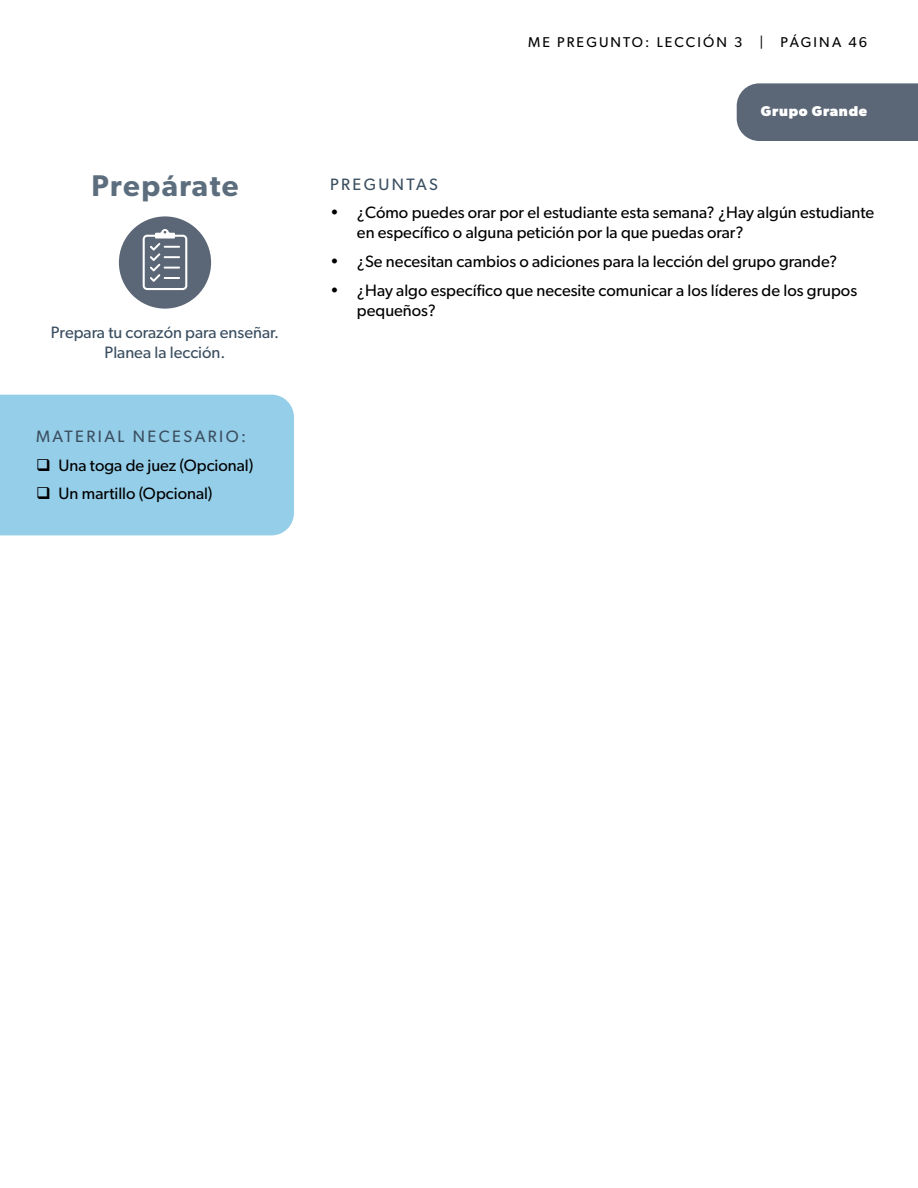
<style>
.page{position:relative;width:918px;height:1188px;background:#fff}
.page>*{position:absolute;margin:0;border:0;box-sizing:border-box;transform-origin:0 0}
.t1{font:600 30px "Gibson";letter-spacing:.05em;color:#5c6e7d}
.t2{font:16.5px/19.8px "Gibson";color:#000}
.t3{font:16.5px/19.8px "Gibson";color:#3b4f61;text-align:center}
.t4{font:16.5px "Gibson";letter-spacing:.15em;color:#3b4f61}
.t5{font:14.25px "Gibson";letter-spacing:.15em;color:#000}
.t6{font:700 14.25px "Gibson";letter-spacing:.05em;color:#fff}
</style>
<div class="page">
<div style="left:737px;top:83px;width:181px;height:58px;background:#5b6676"></div>
<div style="left:119px;top:216px;width:92px;height:93px;background:#5b6676;border-radius:50%"></div>
<svg style="left:143px;top:229px;width:44px;height:61px"></svg>
<div style="left:0;top:395px;width:294px;height:140px;background:#95cee9"></div>
<p class="t5" style="left:528px;top:34px;width:341px">ME PREGUNTO: LECCIÓN 3 | PÁGINA 46</p>
<p class="t6" style="left:761px;top:103px;width:108px">Grupo Grande</p>
<h1 class="t1" style="left:91px;top:168px;width:149px">Prepárate</h1>
<p class="t4" style="left:330px;top:174px;width:109px">PREGUNTAS</p>
<p class="t2" style="left:357px;top:203px;width:519px;text-indent:-27px">• ¿Cómo puedes orar por el estudiante esta semana? ¿Hay algún estudiante en específico o alguna petición por la que puedas orar?</p>
<p class="t2" style="left:330px;top:251px;width:509px">• ¿Se necesitan cambios o adiciones para la lección del grupo grande?</p>
<p class="t2" style="left:357px;top:280px;width:502px;text-indent:-27px">• ¿Hay algo específico que necesite comunicar a los líderes de los grupos pequeños?</p>
<p class="t3" style="left:51px;top:323px;width:230px">Prepara tu corazón para enseñar.<br>Planea la lección.</p>
<p class="t4" style="left:36px;top:426px;width:212px">MATERIAL NECESARIO:</p>
<p class="t2" style="left:36px;top:455px;width:219px">❑ Una toga de juez (Opcional)</p>
<p class="t2" style="left:36px;top:484px;width:178px">❑ Un martillo (Opcional)</p>
</div>
